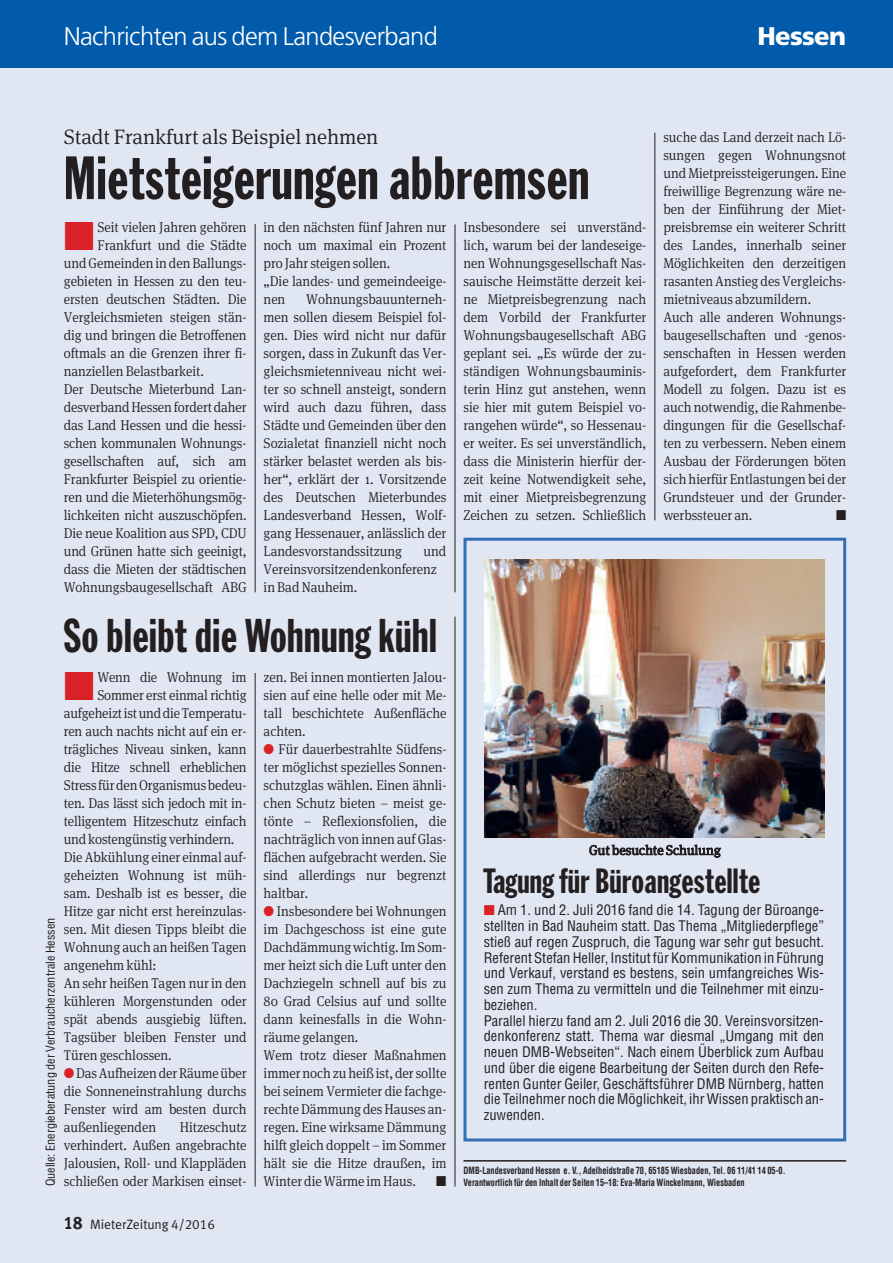
<style>
.page{position:relative;width:893px;height:1263px;background:#e1e6f3}
.page>*{position:absolute;margin:0;border:0;box-sizing:border-box;transform-origin:0 0}
.t1{font:60px "Franklin Gothic Extra Cond";letter-spacing:.01em;color:#231f20}
.t2{font:46.5px "Franklin Gothic Extra Cond";letter-spacing:.01em;color:#231f20}
.t3{font:34.5px "Franklin Gothic Extra Cond";letter-spacing:.01em;color:#231f20}
.t4{font:300 25.5px "Frutiger";letter-spacing:-.025em;color:#fff}
.t5{font:900 25.5px "Frutiger";letter-spacing:-.025em;color:#fff}
.t6{font:300 21px "Meta Serif OT";letter-spacing:-.005em;color:#231f20}
.t7{font:300 14.25px/18px "Meta Serif OT";letter-spacing:-.005em;color:#231f20;text-align:justify;scale:.94 1}
.t8{font:condensed 14.25px/15.8px "Helvetica";color:#231f20}
.t9{font:14.25px "Zapf Dingbats";color:#231f20;scale:.94 1}
.t10{font:13.5px "VZ Meta LF";color:#231f20}
.t11{font:300 13.5px "Meta Serif OT";color:#231f20}
.t12{font:condensed 12px "Helvetica";color:#231f20}
.t13{font:700 condensed 9.75px/11.7px "Helvetica";color:#231f20;scale:.85 1}
.s1{color:#db2128}
.s2{font-weight:700;font-size:18px}
</style>
<div class="page">
<div style="left:0;top:0;width:893px;height:67px;background:#015aaa"></div>
<hr style="left:255px;top:673px;width:1px;height:513px;background:#231f20">
<hr style="left:255px;top:224px;width:1px;height:368px;background:#231f20">
<hr style="left:455px;top:224px;width:1px;height:368px;background:#231f20">
<hr style="left:655px;top:133px;width:1px;height:387px;background:#231f20">
<hr style="left:455px;top:617px;width:1px;height:569px;background:#231f20">
<hr style="left:463px;top:1160px;width:383px;height:1px;background:#231f20">
<div style="left:463px;top:538px;width:383px;height:603px;border:3px solid #326fb7"></div>
<img style="left:485px;top:559px;width:339px;height:278px">
<h3 class="t4" style="left:64px;top:26px;width:376px">Nachrichten aus dem Landesverband</h3>
<h3 class="t5" style="left:757px;top:26px;width:90px">Hessen</h3>
<h3 class="t6" style="left:64px;top:128px;width:316px">Stadt Frankfurt als Beispiel nehmen</h3>
<h1 class="t1" style="left:64px;top:156px;width:527px">Mietsteigerungen abbremsen</h1>
<p class="t7" style="left:64px;top:219px;width:196px"><span class="s1">■</span> Seit vielen Jahren gehören</p>
<p class="t7" style="left:264px;top:219px;width:196px;text-align:left">in den nächsten fünf Jahren nur noch um maximal ein Prozent pro Jahr steigen sollen.<br>„Die landes- und gemeindeeige&shy;nen</p>
<p class="t7" style="left:463px;top:219px;width:196px">Insbesondere sei unverständ&shy;lich, warum bei der landeseige&shy;nen Wohnungsgesellschaft Nas&shy;sauische Heimstätte derzeit kei&shy;ne Mietpreisbegrenzung nach dem Vorbild der Frankfurter Wohnungsbaugesellschaft ABG geplant sei. „Es würde der zu&shy;ständigen Wohnungsbauminis&shy;terin Hinz gut anstehen, wenn sie hier mit gutem Beispiel vo&shy;rangehen würde“, so Hessenau&shy;er weiter. Es sei unverständlich, dass die Ministerin hierfür der&shy;zeit keine Notwendigkeit sehe, mit einer Mietpreisbegrenzung Zeichen zu setzen. Schließlich</p>
<p class="t7" style="left:98px;top:237px;width:160px">Frankfurt und die Städte</p>
<p class="t7" style="left:64px;top:255px;width:196px">undGemeindenindenBallungs-</p>
<p class="t7" style="left:64px;top:273px;width:196px">gebieten in Hessen zu den teu-</p>
<p class="t7" style="left:64px;top:291px;width:196px">ersten deutschen Städten. Die</p>
<p class="t7" style="left:64px;top:309px;width:196px">Vergleichsmieten steigen stän-</p>
<p class="t7" style="left:64px;top:327px;width:196px">dig und bringen die Betroffenen</p>
<p class="t7" style="left:64px;top:345px;width:196px">oftmals an die Grenzen ihrer fi-</p>
<p class="t7" style="left:64px;top:363px;width:151px">nanziellen Belastbarkeit.</p>
<p class="t7" style="left:64px;top:381px;width:196px">Der Deutsche Mieterbund Lan-</p>
<p class="t7" style="left:64px;top:399px;width:196px">desverbandHessenfordertdaher</p>
<p class="t7" style="left:64px;top:417px;width:196px">das Land Hessen und die hessi-</p>
<p class="t7" style="left:64px;top:435px;width:196px">schen kommunalen Wohnungs-</p>
<p class="t7" style="left:64px;top:453px;width:196px">gesellschaften auf, sich am</p>
<p class="t7" style="left:64px;top:471px;width:196px">Frankfurter Beispiel zu orientie-</p>
<p class="t7" style="left:64px;top:489px;width:196px">ren und die Mieterhöhungsmög-</p>
<p class="t7" style="left:64px;top:507px;width:196px">lichkeiten nicht auszuschöpfen.</p>
<p class="t7" style="left:64px;top:525px;width:196px">Die neue Koalition aus SPD, CDU</p>
<p class="t7" style="left:64px;top:543px;width:196px">und Grünen hatte sich geeinigt,</p>
<p class="t7" style="left:64px;top:561px;width:196px">dass die Mieten der städtischen</p>
<p class="t7" style="left:64px;top:579px;width:196px">Wohnungsbaugesellschaft ABG</p>
<p class="t7" style="left:264px;top:291px;width:196px;text-indent:43px">Wohnungsbauunterneh&shy;men sollen diesem Beispiel fol&shy;gen. Dies wird nicht nur dafür sorgen, dass in Zukunft das Ver&shy;gleichsmietenniveau nicht wei&shy;ter so schnell ansteigt, sondern wird auch dazu führen, dass Städte und Gemeinden über den Sozialetat finanziell nicht noch stärker belastet werden als bis&shy;her“, erklärt der 1. Vorsitzende des Deutschen Mieterbundes Landesverband Hessen, Wolf&shy;gang Hessenauer, anlässlich der Landesvorstandssitzung</p>
<p class="t7" style="left:264px;top:543px;width:196px;text-align:left;text-indent:160px">und<br>Vereinsvorsitzendenkonferenz in Bad Nauheim.</p>
<p class="t7" style="left:663px;top:129px;width:196px;text-align:left">suche das Land derzeit nach Lö&shy;sungen gegen Wohnungsnot und Mietpreissteigerungen. Eine freiwillige Begrenzung wäre ne&shy;ben der Einführung der Miet&shy;preisbremse ein weiterer Schritt des Landes, innerhalb seiner<br>Möglichkeiten den derzeitigen rasanten Anstieg des Vergleichs&shy;mietniveaus abzumildern.<br>Auch alle anderen Wohnungs&shy;baugesellschaften und -genos&shy;senschaften in Hessen werden aufgefordert, dem Frankfurter<br>Modell zu folgen. Dazu ist es auch notwendig, die Rahmenbe&shy;dingungen für die Gesellschaf&shy;ten zu verbessern. Neben einem<br>Ausbau der Förderungen böten sich hierfür Entlastungen bei der<br>Grundsteuer und der Grunder&shy;werbssteuer an.</p>
<p class="t9" style="left:836px;top:507px;width:12px">■</p>
<h2 class="t2" style="left:64px;top:619px;width:375px">So bleibt die Wohnung kühl</h2>
<p class="t7" style="left:64px;top:669px;width:196px"><span class="s1">■</span> Wenn die Wohnung im</p>
<p class="t7" style="left:264px;top:669px;width:196px">zen. Bei innen montierten Jalou&shy;sien auf eine helle oder mit Me&shy;tall beschichtete Außenfläche achten.</p>
<p class="t7" style="left:264px;top:741px;width:196px"><span class="s1">●</span> Für dauerbestrahlte Südfens&shy;ter möglichst spezielles Sonnen&shy;schutzglas wählen. Einen ähnli&shy;chen Schutz bieten – meist ge&shy;tönte – Reflexionsfolien, die nachträglich von innen auf Glas&shy;flächen aufgebracht werden. Sie sind allerdings nur begrenzt haltbar.</p>
<p class="t7" style="left:264px;top:903px;width:196px;text-align:left"><span class="s1">●</span> Insbesondere bei Wohnungen im Dachgeschoss ist eine gute<br>Dachdämmungwichtig.ImSom&shy;mer heizt sich die Luft unter den<br>Dachziegeln schnell auf bis zu<br>80 Grad Celsius auf und sollte dann keinesfalls in die Wohn&shy;räume gelangen.<br>Wem trotz dieser Maßnahmen immernochzuheißist, der sollte bei seinem Vermieter die fachge&shy;rechte Dämmung des Hauses an&shy;regen. Eine wirksame Dämmung hilft gleich doppelt – im Sommer hält sie die Hitze draußen, im<br>Winter dieWärme im Haus.</p>
<p class="t7" style="left:97px;top:687px;width:160px">Sommer erst einmal richtig</p>
<p class="t7" style="left:64px;top:705px;width:196px">aufgeheiztistunddieTemperatu-</p>
<p class="t7" style="left:64px;top:723px;width:196px">ren auch nachts nicht auf ein er-</p>
<p class="t7" style="left:64px;top:741px;width:196px">trägliches Niveau sinken, kann</p>
<p class="t7" style="left:64px;top:759px;width:196px">die Hitze schnell erheblichen</p>
<p class="t7" style="left:64px;top:777px;width:196px">Stress fürdenOrganismusbedeu-</p>
<p class="t7" style="left:64px;top:795px;width:196px">ten. Das lässt sich jedoch mit in-</p>
<p class="t7" style="left:64px;top:813px;width:196px">telligentem Hitzeschutz einfach</p>
<p class="t7" style="left:64px;top:831px;width:183px">und kostengünstig verhindern.</p>
<p class="t7" style="left:64px;top:849px;width:196px">Die Abkühlung einer einmal auf-</p>
<p class="t7" style="left:64px;top:867px;width:196px">geheizten Wohnung ist müh-</p>
<p class="t7" style="left:64px;top:885px;width:196px">sam. Deshalb ist es besser, die</p>
<p class="t7" style="left:64px;top:903px;width:196px">Hitze gar nicht erst hereinzulas-</p>
<p class="t7" style="left:64px;top:921px;width:196px">sen. Mit diesen Tipps bleibt die</p>
<p class="t7" style="left:64px;top:939px;width:196px">Wohnung auch an heißen Tagen</p>
<p class="t7" style="left:64px;top:957px;width:100px">angenehm kühl:</p>
<p class="t7" style="left:64px;top:975px;width:196px">An sehr heißen Tagen nur in den</p>
<p class="t7" style="left:64px;top:993px;width:196px">kühleren Morgenstunden oder</p>
<p class="t7" style="left:64px;top:1011px;width:196px">spät abends ausgiebig lüften.</p>
<p class="t7" style="left:64px;top:1029px;width:196px">Tagsüber bleiben Fenster und</p>
<p class="t7" style="left:64px;top:1047px;width:116px">Türen geschlossen.</p>
<p class="t7" style="left:64px;top:1065px;width:196px"><span class="s1">●</span>DasAufheizenderRäumeüber die Sonneneinstrahlung durchs Fenster wird am besten durch außenliegenden</p>
<p class="t12" style="left:44px;top:1186px;width:270px;rotate:-90deg">Quelle: Energieberatung der Verbraucherzentrale Hessen</p>
<p class="t7" style="left:64px;top:1119px;width:196px;text-indent:116px">Hitzeschutz verhindert. Außen angebrachte Jalousien, Roll- und Klappläden schließen oder Markisen einset-</p>
<p class="t9" style="left:436px;top:1173px;width:12px">■</p>
<p class="t10" style="left:64px;top:1216px;width:153px"><span class="s2">18</span> MieterZeitung 4/2016</p>
<p class="t11" style="left:589px;top:845px;width:133px">Gut besuchte Schulung</p>
<h3 class="t3" style="left:484px;top:868px;width:278px">Tagung für Büroangestellte</h3>
<p class="t8" style="left:484px;top:902px;width:342px"><span class="s1">■</span> Am 1. und 2. Juli 2016 fand die 14. Tagung der Büroange&shy;stellten in Bad Nauheim statt. Das Thema „Mitgliederpflege” stieß auf regen Zuspruch, die Tagung war sehr gut besucht.<br>Referent StefanHeller, Institut für Kommunikation in Führung und Verkauf, verstand es bestens, sein umfangreiches Wis&shy;sen zum Thema zu vermitteln und die Teilnehmer mit einzu&shy;beziehen.<br>Parallel hierzu fand am 2. Juli 2016 die 30. Vereinsvorsitzen&shy;denkonferenz statt. Thema war diesmal „Umgang mit den neuen DMB-Webseiten“. Nach einem Überblick zum Aufbau und über die eigene Bearbeitung der Seiten durch den Refe&shy;renten Gunter Geiler, Geschäftsführer DMB Nürnberg, hatten die Teilnehmer noch dieMöglichkeit, ihr Wissen praktisch an&shy;zuwenden.</p>
<p class="t13" style="left:463px;top:1165px;width:380px">DMB-Landesverband Hessen e. V., Adelheidstraße 70, 65185 Wiesbaden, Tel. 06 11/41 14 05-0.<br>Verantwortlich für den Inhalt der Seiten 15–18: Eva-Maria Winckelmann, Wiesbaden</p>
</div>
